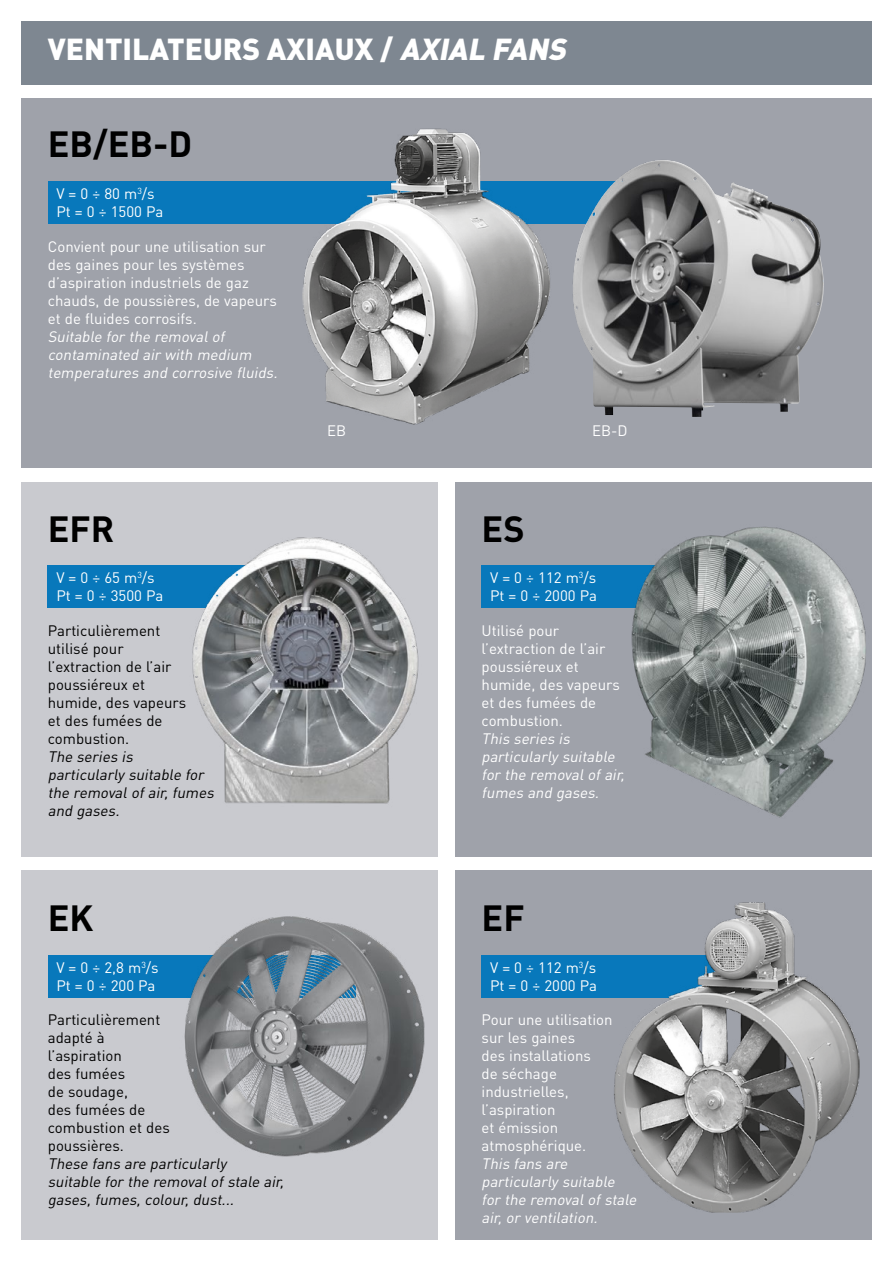
<style>
.page{position:relative;width:893px;height:1263px;background:#fff}
.page>*{position:absolute;margin:0;border:0;box-sizing:border-box;transform-origin:0 0}
.t1{font:700 36px "DIN Pro";color:#000}
.t2{font:900 30px "DIN Pro";color:#fff}
.t3{font:15px/18px "DIN Pro";color:#fff}
.t4{font:italic 15px/18px "DIN Pro";color:#fff}
.t5{font:15px/18px "DIN Pro";color:#000}
.t6{font:italic 15px/18px "DIN Pro";color:#000}
.s1{font-style:italic}
</style>
<div class="page">
<div style="left:21px;top:870px;width:417px;height:370px;background:#c9cacf"></div>
<div style="left:455px;top:870px;width:417px;height:370px;background:#9fa2aa"></div>
<div style="left:482px;top:955px;width:261px;height:42px;background:#0878bb"></div>
<img style="left:614px;top:902px;width:245px;height:311px">
<div style="left:48px;top:955px;width:307px;height:42px;background:#0878bb"></div>
<img style="left:173px;top:916px;width:252px;height:241px">
<div style="left:455px;top:482px;width:417px;height:374px;background:#9fa2aa"></div>
<div style="left:482px;top:565px;width:202px;height:43px;background:#0878bb"></div>
<img style="left:631px;top:526px;width:235px;height:292px">
<div style="left:21px;top:482px;width:417px;height:374px;background:#c9cacf"></div>
<div style="left:48px;top:565px;width:202px;height:43px;background:#0878bb"></div>
<img style="left:192px;top:537px;width:227px;height:267px">
<div style="left:21px;top:98px;width:851px;height:370px;background:#9fa2aa"></div>
<div style="left:48px;top:181px;width:655px;height:43px;background:#0878bb"></div>
<img style="left:302px;top:128px;width:248px;height:297px">
<img style="left:573px;top:160px;width:251px;height:257px">
<div style="left:21px;top:21px;width:851px;height:64px;background:#7e8791"></div>
<h2 class="t2" style="left:48px;top:29px;width:526px">VENTILATEURS AXIAUX / <span class="s1">AXIAL FANS</span></h2>
<h1 class="t1" style="left:48px;top:120px;width:146px">EB/EB-D</h1>
<p class="t3" style="left:56px;top:184px;width:108px">V = 0 ÷ 80 m<sup>3</sup>/s<br>Pt = 0 ÷ 1500 Pa</p>
<p class="t3" style="left:48px;top:237px;width:231px">Convient pour une utilisation sur des gaines pour les systèmes d’aspiration industriels de gaz chauds, de poussières, de vapeurs et de fluides corrosifs.</p>
<p class="t4" style="left:48px;top:327px;width:234px">Suitable for the removalof contaminated air with medium temperatures and corrosive fluids.</p>
<h1 class="t1" style="left:48px;top:504px;width:68px">EFR</h1>
<p class="t3" style="left:56px;top:568px;width:108px">V = 0 ÷ 65 m<sup>3</sup>/s<br>Pt = 0 ÷ 3500 Pa</p>
<p class="t5" style="left:48px;top:621px;width:140px">Particulièrement utilisé pour l’extraction de l’air poussiéreux et humide, des vapeurs et des fumées de combustion.</p>
<p class="t6" style="left:48px;top:747px;width:171px">The series is particularly suitable for the removalofair,fumes and gases.</p>
<h1 class="t1" style="left:48px;top:894px;width:47px">EK</h1>
<p class="t3" style="left:56px;top:958px;width:104px">V = 0 ÷ 2,8 m<sup>3</sup>/s<br>Pt = 0 ÷ 200 Pa</p>
<p class="t5" style="left:48px;top:1010px;width:124px">Particulièrement adapté à l’aspiration<br>des fumées<br>de soudage,<br>des fumées de combustion et des poussières.</p>
<p class="t6" style="left:48px;top:1154px;width:241px">These fans are particularly suitable for the removalofstale air, gases,fumes,colour,dust...</p>
<p class="t3" style="left:327px;top:421px;width:21px">EB</p>
<p class="t3" style="left:592px;top:421px;width:37px">EB-D</p>
<h1 class="t1" style="left:482px;top:504px;width:45px">ES</h1>
<p class="t3" style="left:490px;top:568px;width:108px">V = 0 ÷ 112 m<sup>3</sup>/s<br>Pt = 0 ÷ 2000 Pa</p>
<p class="t3" style="left:482px;top:621px;width:140px">Utilisé pour l’extraction de l’air poussiéreux et humide, des vapeurs et des fumées de combustion.</p>
<p class="t4" style="left:482px;top:729px;width:148px">This series is particularly suitable for the removalofair, fumes and gases.</p>
<h1 class="t1" style="left:482px;top:894px;width:45px">EF</h1>
<p class="t3" style="left:490px;top:958px;width:108px">V = 0 ÷ 112 m<sup>3</sup>/s<br>Pt = 0 ÷ 2000 Pa</p>
<p class="t3" style="left:482px;top:1010px;width:132px">Pour une utilisation sur les gaines<br>des installations<br>de séchage industrielles, l’aspiration<br>et émission atmosphérique.</p>
<p class="t4" style="left:482px;top:1154px;width:160px">This fans are particularly suitable for the removalofstale air,or ventilation.</p>
</div>
